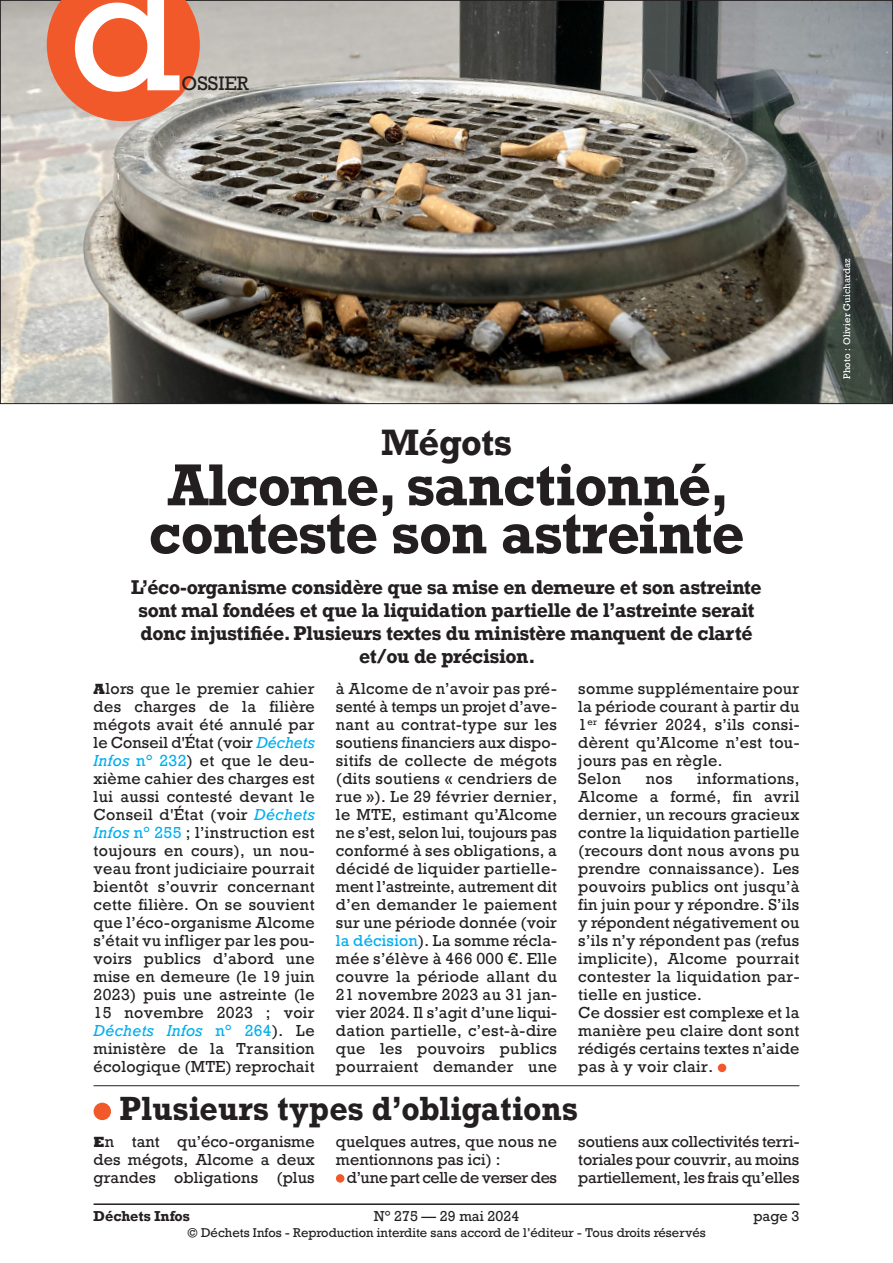
<style>
.page{position:relative;width:893px;height:1263px;background:#fff}
.page>*{position:absolute;margin:0;border:0;box-sizing:border-box;transform-origin:0 0}
.t1{font:166.5px "Rockwell";color:#fff}
.Titre_32{font:700 55.5px/48px "Rockwell";letter-spacing:-.02em;color:#231f20;text-align:center}
.Titre_32-2{font:700 34.5px "Rockwell";letter-spacing:-.02em;color:#231f20}
.Texte_courant{font:700 31.5px "Rockwell";letter-spacing:.01em;color:#231f20;scale:.95 1}
.Châpo_12_5pt{font:700 18.75px/23.2px "Rockwell";letter-spacing:-.01em;color:#231f20;text-align:center}
.t2{font:18.3px "Rockwell";color:#231f20}
.Texte_courant-2{font:15px/18px "Rockwell";letter-spacing:.02em;color:#231f20;text-align:justify}
.Texte_courant-3{font:15px "Rockwell";letter-spacing:-.025em;color:#231f20}
.t3{font:13.5px "Rockwell";color:#231f20}
.t4{font:700 13.5px "Rockwell";color:#231f20}
.t5{font:12px "Rockwell";color:#231f20}
.Crédit_photo{font:9px "Rockwell";letter-spacing:.015em;color:#fff}
.s1{font-family:"Rockwell Std";font-weight:800}
.s2{font-style:italic;color:#00aeef}
.s3{color:#00aeef}
</style>
<div class="page">
<hr style="left:94px;top:1203px;width:705px;height:2px;background:#231f20">
<div style="left:718px;top:1063px;width:8px;height:9px;background:#f1592a;border-radius:50%"></div>
<hr style="left:94px;top:1085px;width:705px;height:1px;background:#231f20">
<div style="left:94px;top:1103px;width:17px;height:17px;background:#f1592a;border-radius:50%"></div>
<div style="left:336px;top:1174px;width:8px;height:8px;background:#f1592a;border-radius:50%"></div>
<img style="left:2px;top:2px;width:889px;height:400px">
<svg style="left:47px;top:0;width:153px;height:121px;background:#e96940"></svg>
<h1 class="t1" style="left:69px;top:-73px;width:114px">d</h1>
<p class="t2" style="left:182px;top:72px;width:69px">OSSIER</p>
<p class="Titre_32-2" style="left:381px;top:420px;width:132px">Mégots</p>
<p class="Titre_32" style="left:149px;top:460px;width:597px">Alcome, sanctionné, conteste son astreinte</p>
<p class="Châpo_12_5pt" style="left:131px;top:575px;width:632px">L’éco-organisme considère que sa mise en demeure et son astreinte sont mal fondées et que la liquidation partielle de l’astreinte serait donc injustifiée. Plusieurs textes du ministère manquent de clarté et/ou de précision.</p>
<p class="Texte_courant-2" style="left:94px;top:680px;width:223px"><span class="s1">A</span>lors que le premier cahier des charges de la filière mégots avait été annulé par le Conseil d'État (voir <span class="s2">Déchets Infos</span> <span class="s3">n° 232</span>) et que le deu&shy;xième cahier des charges est lui aussi contesté devant le Conseil d'État (voir <span class="s2">Déchets Infos</span> <span class="s3">n° 255</span> ; l’instruction est toujours en cours), un nou&shy;veau front judiciaire pourrait bientôt s’ouvrir concernant cette filière. On se souvient que l’éco-organisme Alcome s’était vu infliger par les pou&shy;voirs publics d’abord une mise en demeure (le 19 juin 2023) puis une astreinte (le 15 novembre 2023 ; voir <span class="s2">Déchets Infos</span> <span class="s3">n° 264</span>). Le ministère de la Transition écologique (MTE) reprochait</p>
<p class="Texte_courant-2" style="left:336px;top:680px;width:223px">à Alcome de n’avoir pas pré&shy;senté à temps un projet d’ave&shy;nant au contrat-type sur les soutiens financiers aux dispo&shy;sitifs de collecte de mégots (dits soutiens « cendriers de rue »). Le 29 février dernier, le MTE, estimant qu’Alcome ne s’est, selon lui, toujours pas conformé à ses obligations, a décidé de liquider partielle&shy;ment l’astreinte, autrement dit d’en demander le paiement sur une période donnée (voir <span class="s3">la décision</span>). La somme récla&shy;mée s’élève à 466 000 €. Elle couvre la période allant du 21 novembre 2023 au 31 jan&shy;vier 2024. Il s’agit d’une liqui&shy;dation partielle, c’est-à-dire que les pouvoirs publics pourraient demander une</p>
<p class="Texte_courant-2" style="left:578px;top:680px;width:223px">somme supplémentaire pour la période courant à partir du 1<sup>er</sup> février 2024, s’ils consi&shy;dèrent qu’Alcome n’est tou&shy;jours pas en règle.</p>
<p class="Texte_courant-2" style="left:578px;top:770px;width:223px;text-indent:119px">informations, Alcome a formé, fin avril dernier, un recours gracieux contre la liquidation partielle (recours dont nous avons pu prendre connaissance). Les pouvoirs publics ont jusqu’à fin juin pour y répondre. S’ils y répondent négativement ou s’ils n’y répondent pas (refus implicite), Alcome pourrait contester la liquidation par&shy;tielle en justice.</p>
<p class="Texte_courant-2" style="left:578px;top:1004px;width:223px">Ce dossier est complexe et la manière peu claire dont sont rédigés certains textes n’aide pas à y voir clair.</p>
<p class="Texte_courant-2" style="left:578px;top:770px;width:44px">Selon</p>
<p class="Texte_courant-2" style="left:646px;top:770px;width:28px">nos</p>
<p class="Texte_courant" style="left:119px;top:1088px;width:484px">Plusieurs types d’obligations</p>
<p class="Texte_courant-2" style="left:94px;top:1132px;width:223px"><span class="s1">E</span>n tant qu’éco-organisme des mégots, Alcome a deux grandes obligations (plus</p>
<p class="Texte_courant-2" style="left:336px;top:1132px;width:223px">quelques autres, que nous ne mentionnons pas ici) :</p>
<p class="Texte_courant-2" style="left:578px;top:1132px;width:223px">soutiens aux collectivités terri&shy;toriales pour couvrir, au moins partiellement, les frais qu’elles</p>
<p class="Texte_courant-3" style="left:347px;top:1168px;width:212px">d’une part celle de verser des</p>
<p class="t4" style="left:94px;top:1207px;width:98px">Déchets Infos</p>
<p class="t3" style="left:374px;top:1207px;width:147px">N° 275 — 29 mai 2024</p>
<p class="t3" style="left:753px;top:1207px;width:48px">page 3</p>
<p class="t5" style="left:187px;top:1225px;width:520px">© Déchets Infos - Reproduction interdite sans accord de l’éditeur - Tous droits réservés</p>
<p class="Crédit_photo" style="left:841px;top:379px;width:122px;rotate:-90deg">Photo : Olivier Guichardaz</p>
</div>
